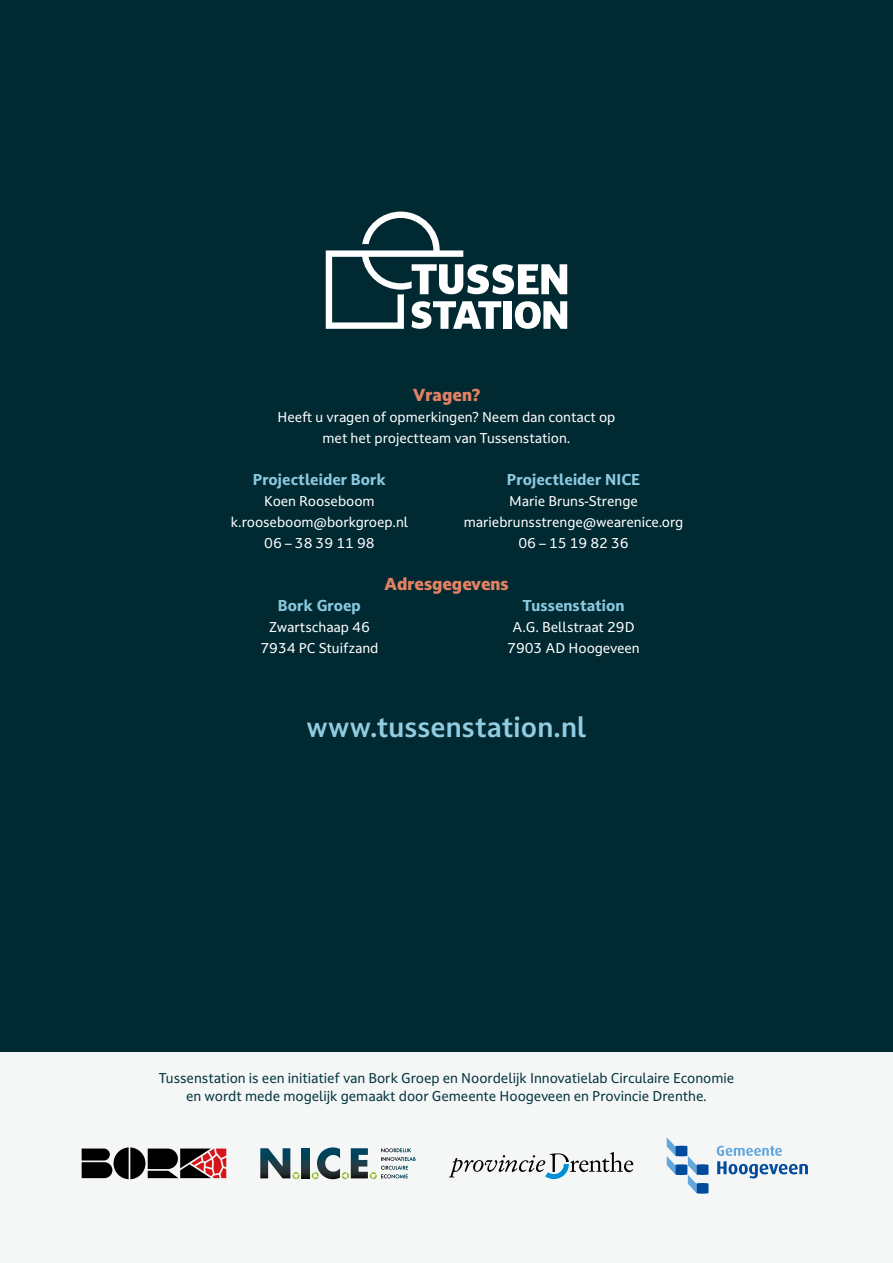
<style>
.page{position:relative;width:893px;height:1263px;background:#f5f7f7}
.page>*{position:absolute;margin:0;border:0;box-sizing:border-box;transform-origin:0 0}
.t1{font:700 27px "Darkmode Darkmode On";color:#91cce0}
.t2{font:900 16.5px "Darkmode Darkmode On";color:#e38163}
.t3{font:15px "Darkmode Darkmode On X Bold";color:#8ac9df}
.t4{font:13.5px/21px "Darkmode Darkmode Off";color:#fff;text-align:center}
.t5{font:13.5px/18px "Darkmode Darkmode Off";color:#04353d;text-align:center}
</style>
<div class="page">
<svg style="left:82px;top:1147px;width:144px;height:32px"></svg>
<svg style="left:717px;top:1146px;width:91px;height:32px"></svg>
<svg style="left:667px;top:1138px;width:41px;height:56px"></svg>
<svg style="left:260px;top:1148px;width:40px;height:31px"></svg>
<svg style="left:301px;top:1148px;width:8px;height:30px"></svg>
<svg style="left:311px;top:1147px;width:104px;height:32px"></svg>
<svg style="left:449px;top:1152px;width:184px;height:27px"></svg>
<div style="left:0;top:0;width:893px;height:1052px;background:#002932"></div>
<svg style="left:326px;top:212px;width:241px;height:117px"></svg>
<p class="t2" style="left:413px;top:383px;width:69px">Vragen?</p>
<p class="t4" style="left:278px;top:406px;width:339px">Heeft u vragen of opmerkingen? Neem dan contact op met het projectteam van Tussenstation.</p>
<p class="t3" style="left:253px;top:469px;width:135px">Projectleider Bork</p>
<p class="t4" style="left:231px;top:490px;width:179px">Koen Rooseboom k.rooseboom@borkgroep.nl<br>06 – 38 39 11 98</p>
<p class="t3" style="left:507px;top:469px;width:135px">Projectleider NICE</p>
<p class="t4" style="left:464px;top:490px;width:221px">Marie Bruns-Strenge mariebrunsstrenge@wearenice.org<br>06 – 15 19 82 36</p>
<p class="t2" style="left:384px;top:572px;width:126px">Adresgegevens</p>
<p class="t3" style="left:278px;top:595px;width:85px">Bork Groep</p>
<p class="t4" style="left:261px;top:616px;width:119px">Zwartschaap 46<br>7934 PC Stuifzand</p>
<p class="t3" style="left:522px;top:595px;width:104px">Tussenstation</p>
<p class="t4" style="left:507px;top:616px;width:134px">A.G. Bellstraat 29D<br>7903 AD Hoogeveen</p>
<h1 class="t1" style="left:306px;top:708px;width:282px">www.tussenstation.nl</h1>
<p class="t5" style="left:159px;top:1068px;width:577px">Tussenstation is een initiatief van Bork Groep en Noordelijk Innovatielab Circulaire Economie en wordt mede mogelijk gemaakt door Gemeente Hoogeveen en Provincie Drenthe.</p>
</div>
